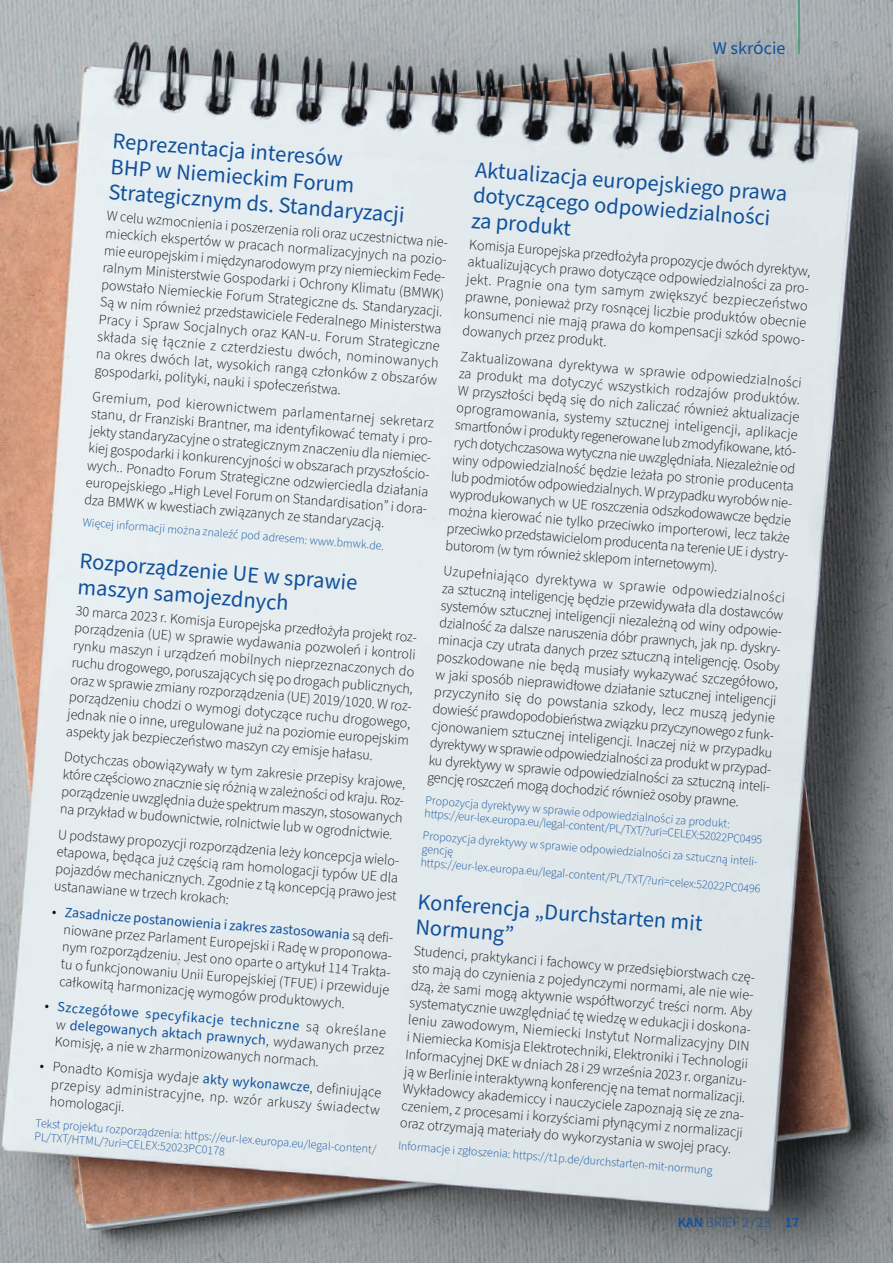
<style>
.page{position:relative;width:893px;height:1263px;background:#fff}
.page>*{position:absolute;margin:0;border:0;box-sizing:border-box;transform-origin:0 0}
.ZU3{font:22.5px/25.3px "Source Sans Pro";color:#10519c}
.t1{font:18px "Source Sans Pro";color:#10519c}
.p_2{font:300 14.25px/17.2px "Source Sans Pro";color:#0f110f}
.p_2-2{font:14.25px/17.4px "Source Sans Pro";color:#10519c}
.t2{font:300 14.25px "Source Sans Pro";color:#10519c}
.t3{font:300 12px/13.4px "Source Sans Pro";color:#10519c}
.s1{font-weight:400}
.s2{font-weight:400;color:#10519c}
.s3{color:#0f110f}
.s4{font-weight:300;color:#0f110f}
.s5{font-weight:600}
</style>
<div class="page">
<img style="left:0;top:0;width:893px;height:1263px">
<hr style="left:798px;top:0;width:1px;height:54px;background:#009555">
<p class="t1" style="left:713px;top:36px;width:74px">W skrÓcie</p>
<p class="ZU3" style="left:114px;top:128px;width:299px;rotate:5deg">Reprezentacja interesów<br>BHP w Niemieckim Forum<br>Strategicznym ds. Standaryzacji</p>
<p class="ZU3" style="left:476px;top:156px;width:315px;line-height:26px;rotate:5deg">Aktualizacja europejskiego prawa dotyczącego odpowiedzialności za produkt</p>
<p class="p_2" style="left:470px;top:235px;width:347px;rotate:5deg">Komisja Europejska przedłożyła propozycje dwóch dyrektyw, aktualizujących prawo dotyczące odpowiedzialności za pro&shy;jekt. Pragnie ona tym samym zwiększyć bezpieczeństwo prawne, ponieważ przy rosnącej liczbie produktów obecnie konsumenci nie mają prawa do kompensacji szkód spowo&shy;dowanych przez produkt.</p>
<p class="p_2" style="left:461px;top:346px;width:344px;line-height:18px;rotate:5deg">Zaktualizowana dyrektywa w sprawie odpowiedzialności za produkt ma dotyczyć<br>W</p>
<p class="p_2" style="left:108px;top:206px;width:347px;text-align:justify;rotate:5deg">W celu wzmocnienia i poszerzenia roli oraz uczestnictwa nie&shy;mieckich ekspertów w pracach normalizacyjnych na pozio&shy;mie europejskim i międzynarodowym przy niemieckim Fede&shy;ralnym Ministerstwie Gospodarki i</p>
<p class="p_2" style="left:300px;top:274px;width:147px;rotate:5deg">Ochrony Klimatu (BMWK)</p>
<p class="p_2" style="left:102px;top:275px;width:344px;rotate:5deg">powstało Niemieckie Forum Strategiczne ds. Standaryzacji.</p>
<p class="p_2" style="left:101px;top:292px;width:344px;text-align:justify;rotate:5deg">Są w nim również przedstawiciele Federalnego Ministerstwa Pracy i Spraw Socjalnych oraz KAN-u. Forum Strategiczne składa się łącznie z czterdziestu dwóch, nominowanych na okres dwóch lat, wysokich rangą członków z obszarów gospodarki, polityki, nauki i społeczeństwa.</p>
<p class="p_2" style="left:94px;top:386px;width:347px;rotate:5deg">Gremium, pod kierownictwem parlamentarnej sekretarz stanu, dr Franziski Brantner, ma identyfikować tematy i pro&shy;jekty standaryzacyjne o strategicznym znaczeniu dla niemiec&shy;kiej gospodarki i konkurencyjności w obszarach przyszłościo&shy;wych.. Ponadto Forum Strategiczne odzwierciedla działania europejskiego „High Level Forum on Standardisation” i dora&shy;dza BMWK w kwestiach związanych ze standaryzacją.</p>
<p class="p_2" style="left:609px;top:376px;width:194px;rotate:5deg">wszystkich rodzajów produktów.</p>
<p class="p_2" style="left:473px;top:382px;width:329px;rotate:5deg">przyszłości będą się do nich zaliczać również aktualizacje</p>
<p class="p_2" style="left:457px;top:398px;width:344px;rotate:5deg">oprogramowania, systemy sztucznej inteligencji, aplikacje</p>
<p class="p_2" style="left:456px;top:415px;width:347px;rotate:5deg">smartfonów i produkty regenerowane lub zmodyfikowane, któ-</p>
<p class="p_2" style="left:455px;top:432px;width:344px;rotate:5deg">rych dotychczasowa wytyczna nie uwzględniała. Niezależnie od</p>
<p class="p_2" style="left:453px;top:449px;width:344px;rotate:5deg">winy odpowiedzialność będzie leżała po stronie producenta</p>
<p class="p_2" style="left:452px;top:467px;width:347px;rotate:5deg">lub podmiotów odpowiedzialnych. Wprzypadku wyrobów nie-</p>
<p class="p_2" style="left:450px;top:485px;width:121px;rotate:5deg">wyprodukowanych w</p>
<p class="p_2" style="left:449px;top:501px;width:344px;rotate:5deg">można kierować nie tylko przeciwko importerowi, lecz także</p>
<p class="p_2" style="left:573px;top:494px;width:221px;rotate:5deg">UE roszczenia odszkodowawcze będzie</p>
<p class="p_2" style="left:448px;top:518px;width:347px;rotate:5deg">przeciwko przedstawicielom producenta na terenie UE i dystry&shy;butorom (w tym również sklepom internetowym).</p>
<p class="t3" style="left:83px;top:515px;width:227px;rotate:5deg">Więcej informacji można znaleźć pod adresem:</p>
<p class="t3" style="left:310px;top:533px;width:76px;rotate:5deg">www.bmwk.de.</p>
<p class="ZU3" style="left:81px;top:548px;width:280px;rotate:5deg">Rozporządzenie UE w sprawie maszyn samojezdnych</p>
<p class="p_2" style="left:445px;top:561px;width:348px;rotate:5deg">Uzupełniająco dyrektywa w sprawie odpowiedzialności za sztuczną inteligencję będzie przewidywała dla dostawców systemów sztucznej inteligencji niezależną od winy odpowie&shy;dzialność za dalsze naruszenia dóbr prawnych, jak np. dyskry&shy;minacja czy utrata danych przez sztuczną inteligencję. Osoby poszkodowane nie będą musiały wykazywać szczegółowo, w jaki sposób nieprawidłowe działanie sztucznej inteligencji przyczyniło się do powstania szkody, lecz muszą jedynie dowieść prawdopodobieństwa związku przyczynowego z funk&shy;cjonowaniem sztucznej inteligencji. Inaczej niż w przypadku dyrektywy wsprawie odpowiedzialności za produkt wprzypad&shy;ku dyrektywy w sprawie odpowiedzialności za sztuczną inteli&shy;gencję roszczeń mogą dochodzić również osoby prawne.</p>
<p class="p_2" style="left:77px;top:601px;width:347px;rotate:5deg">30 marca 2023 r. Komisja Europejska przedłożyła projekt roz&shy;porządzenia (UE) w sprawie wydawania pozwoleń i kontroli rynku maszyn i urządzeń mobilnych nieprzeznaczonych do ruchu drogowego, poruszających się po<br>oraz w sprawie zmiany rozporządzenia (UE) 2019/1020. W</p>
<p class="p_2" style="left:294px;top:671px;width:124px;text-align:right;rotate:5deg">drogach publicznych, roz-</p>
<p class="p_2" style="left:70px;top:687px;width:344px;rotate:5deg">porządzeniu chodzi o wymogi dotyczące ruchu drogowego, jednak nie o inne, uregulowane już na<br>aspekty jak bezpieczeństwo maszyn czy emisje hałasu.</p>
<p class="p_2" style="left:284px;top:722px;width:128px;rotate:5deg">poziomie europejskim</p>
<p class="p_2" style="left:65px;top:747px;width:347px;rotate:5deg">Dotychczas obowiązywały w tym zakresie przepisy krajowe, które częściowo znacznie się różnią w zależności od kraju. Roz&shy;porządzenie uwzględnia duże spektrum maszyn, stosowanych na przykład w budownictwie, rolnictwie lub w ogrodnictwie.</p>
<p class="t3" style="left:426px;top:792px;width:307px;rotate:5deg">Propozycja dyrektywy w sprawie odpowiedzialności za produkt:</p>
<p class="t3" style="left:426px;top:801px;width:340px;line-height:21.8px;rotate:5deg">https://eur-lex.europa.eu/legal-content/PL/TXT/?uri=CELEX:52022PC0495<br>Propozycja dyrektywy w sprawie odpowiedzialności za sztuczną inteli-</p>
<p class="p_2" style="left:59px;top:824px;width:347px;rotate:5deg">U podstawy propozycji rozporządzenia leży koncepcja wielo&shy;etapowa, będąca już częścią ram homologacji typów UE dla pojazdów mechanicznych. Zgodnie z<br>ustanawiane w trzech krokach:</p>
<p class="t3" style="left:422px;top:843px;width:342px;line-height:12.3px;rotate:5deg">gencję https://eur-lex.europa.eu/legal-content/PL/TXT/?uri=celex:52022PC0496</p>
<p class="ZU3" style="left:419px;top:887px;width:287px;line-height:26.4px;rotate:5deg">Konferencja „Durchstarten mit<br>Normung”</p>
<p class="p_2" style="left:415px;top:941px;width:348px;rotate:5deg">Studenci, praktykanci i fachowcy w przedsiębiorstwach czę&shy;sto mają do czynienia z pojedynczymi normami, ale nie wie&shy;dzą, że sami mogą aktywnie współtworzyć treści norm. Aby systematycznie uwzględniać tę wiedzę w edukacji i doskona&shy;leniu zawodowym, Niemiecki Instytut Normalizacyjny DIN i Niemiecka Komisja Elektrotechniki, Elektroniki i Technologii Informacyjnej DKE w dniach 28 i 29 września 2023 r. organizu&shy;ją w Berlinie interaktywną konferencję na<br>Wykładowcy akademiccy i</p>
<p class="p_2" style="left:266px;top:876px;width:134px;rotate:5deg">tą koncepcją prawo jest</p>
<p class="p_2" style="left:66px;top:903px;width:334px;text-indent:-13px;rotate:5deg"><span class="s1">•</span> <span class="s2">Zasadnicze postanowienia i zakres zastosowania</span> są defi&shy;niowane przez Parlament Europejski i Radę w proponowa&shy;nym rozporządzeniu. Jest ono oparte o artykuł 114 Trakta&shy;tu o funkcjonowaniu Unii Europejskiej (TFUE) i przewiduje całkowitą harmonizację wymogów produktowych.</p>
<p class="p_2-2" style="left:58px;top:997px;width:331px;text-indent:-13px;rotate:5deg"><span class="s3">•</span> Szczegółowe specyfikacje techniczne<br><span class="s4">w</span> delegowanych aktach prawnych<span class="s4">, wydawanych przez</span></p>
<p class="p_2" style="left:307px;top:1018px;width:81px;rotate:5deg">są określane</p>
<p class="p_2" style="left:56px;top:1032px;width:267px;rotate:5deg">Komisję, a nie w zharmonizowanych normach.</p>
<p class="p_2" style="left:54px;top:1058px;width:331px;line-height:16.6px;text-indent:-13px;rotate:5deg"><span class="s1">•</span> Ponadto Komisja wydaje <span class="s2">akty wykonawcze<br></span>przepisy administracyjne, np. wzór arkuszy świadectw</p>
<p class="p_2" style="left:311px;top:1078px;width:73px;rotate:5deg">, definiujące</p>
<p class="p_2" style="left:638px;top:1081px;width:110px;rotate:5deg">temat normalizacji.</p>
<p class="p_2" style="left:51px;top:1093px;width:76px;rotate:5deg">homologacji.</p>
<p class="t3" style="left:36px;top:1116px;width:192px;rotate:5deg">Tekst projektu rozporządzenia:<br>PL/TXT/HTML/?uri=CELEX:52023PC0178</p>
<p class="p_2" style="left:556px;top:1091px;width:194px;rotate:5deg">nauczyciele zapoznają się ze zna-</p>
<p class="p_2" style="left:402px;top:1096px;width:344px;rotate:5deg">czeniem, z procesami i korzyściami płynącymi z normalizacji</p>
<p class="p_2" style="left:401px;top:1113px;width:334px;rotate:5deg">oraz otrzymają materiały do wykorzystania w swojej pracy.</p>
<p class="t3" style="left:185px;top:1127px;width:194px;rotate:5deg">https://eur-lex.europa.eu/legal-content/</p>
<p class="t3" style="left:399px;top:1138px;width:114px;rotate:5deg">Informacje i zgłoszenia:</p>
<p class="t3" style="left:514px;top:1147px;width:202px;rotate:5deg">https://t1p.de/durchstarten-mit-normung</p>
<p class="t2" style="left:677px;top:1213px;width:124px"><span class="s5">KAN</span> BRIEF 2 / 23 <span class="s5">17</span></p>
</div>
